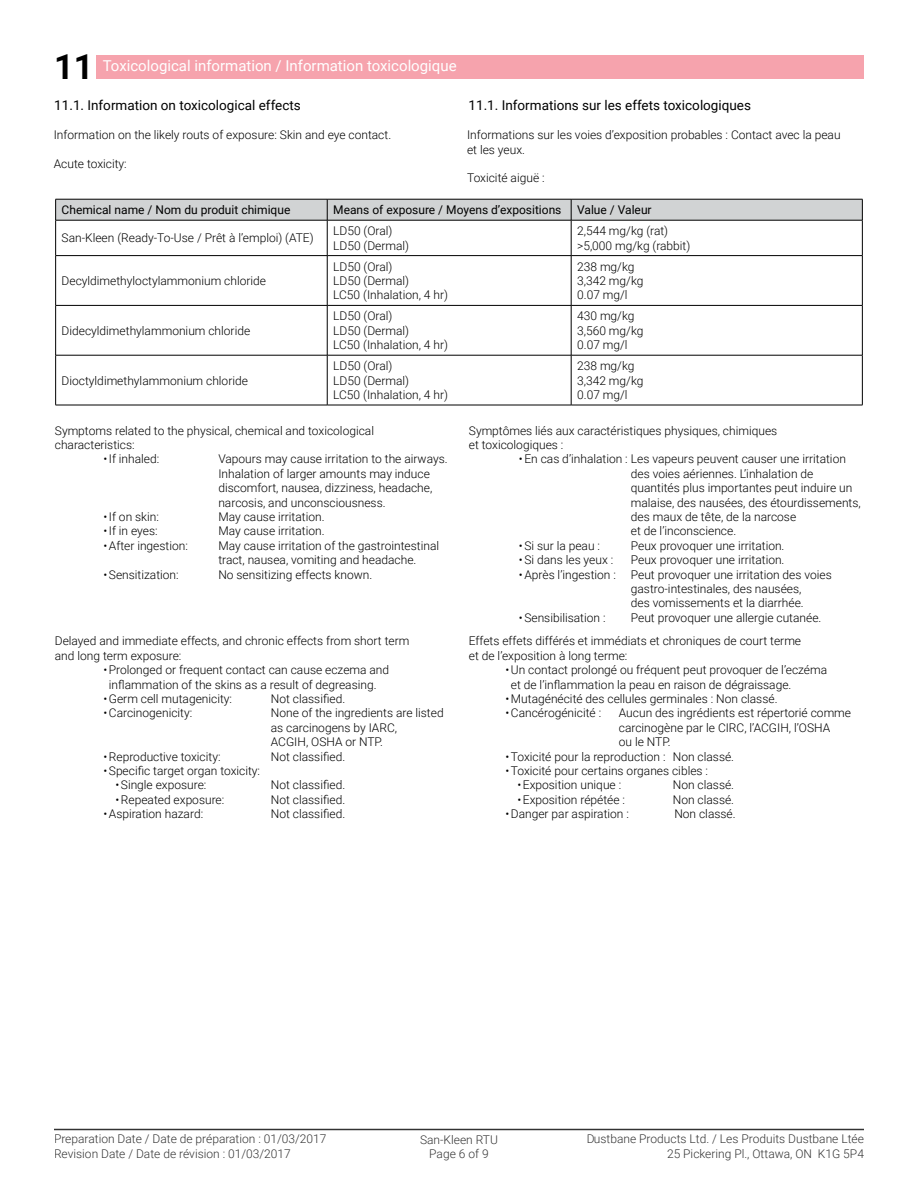
<style>
.page{position:relative;width:918px;height:1188px;background:#fff}
.page>*{position:absolute;margin:0;border:0;box-sizing:border-box;transform-origin:0 0}
.t1{font:700 34.5px "Roboto";color:#000}
.t2{font:15px "Roboto";color:#fff}
.t3{font:13.5px "Roboto";color:#000}
.t4{font:300 12px/14.4px "Roboto";color:#000}
.t5{font:12px "Roboto";color:#000}
</style>
<div class="page">
<hr style="left:54px;top:1129px;width:810px;height:1px;background:#000">
<div style="left:96px;top:55px;width:767px;height:24px;background:#f6a3ad"></div>
<svg style="left:55px;top:199px;width:808px;height:21px"></svg>
<hr style="left:55px;top:220px;width:272px;height:1px;background:#000">
<hr style="left:55px;top:220px;width:1px;height:35px;background:#000">
<hr style="left:327px;top:220px;width:244px;height:1px;background:#000">
<hr style="left:327px;top:220px;width:1px;height:35px;background:#000">
<hr style="left:571px;top:220px;width:292px;height:1px;background:#000">
<hr style="left:571px;top:220px;width:1px;height:35px;background:#000">
<hr style="left:862px;top:220px;width:1px;height:35px;background:#000">
<hr style="left:55px;top:255px;width:272px;height:1px;background:#000">
<hr style="left:55px;top:256px;width:1px;height:49px;background:#000">
<hr style="left:327px;top:255px;width:244px;height:1px;background:#000">
<hr style="left:327px;top:256px;width:1px;height:49px;background:#000">
<hr style="left:571px;top:255px;width:292px;height:1px;background:#000">
<hr style="left:571px;top:256px;width:1px;height:49px;background:#000">
<hr style="left:862px;top:256px;width:1px;height:49px;background:#000">
<hr style="left:55px;top:305px;width:272px;height:1px;background:#000">
<hr style="left:55px;top:306px;width:1px;height:49px;background:#000">
<hr style="left:327px;top:305px;width:244px;height:1px;background:#000">
<hr style="left:327px;top:306px;width:1px;height:49px;background:#000">
<hr style="left:571px;top:305px;width:292px;height:1px;background:#000">
<hr style="left:571px;top:306px;width:1px;height:49px;background:#000">
<hr style="left:862px;top:306px;width:1px;height:49px;background:#000">
<hr style="left:55px;top:355px;width:272px;height:1px;background:#000">
<hr style="left:55px;top:355px;width:1px;height:50px;background:#000">
<hr style="left:327px;top:355px;width:244px;height:1px;background:#000">
<hr style="left:327px;top:355px;width:1px;height:50px;background:#000">
<hr style="left:571px;top:355px;width:292px;height:1px;background:#000">
<hr style="left:571px;top:355px;width:1px;height:50px;background:#000">
<hr style="left:862px;top:355px;width:1px;height:50px;background:#000">
<hr style="left:55px;top:405px;width:272px;height:1px;background:#000">
<hr style="left:327px;top:405px;width:244px;height:1px;background:#000">
<hr style="left:571px;top:405px;width:292px;height:1px;background:#000">
<h1 class="t1" style="left:54px;top:43px;width:41px">11</h1>
<p class="t2" style="left:103px;top:55px;width:355px">Toxicological information / Information toxicologique</p>
<p class="t3" style="left:54px;top:96px;width:248px">11.1. Information on toxicological effects</p>
<p class="t3" style="left:469px;top:96px;width:284px">11.1. Informations sur les effets toxicologiques</p>
<p class="t4" style="left:54px;top:127px;width:339px">Information on the likely routs of exposure: Skin and eye contact.</p>
<p class="t4" style="left:54px;top:156px;width:75px">Acute toxicity:</p>
<p class="t4" style="left:467px;top:127px;width:375px">Informations sur les voies d’exposition probables : Contact avec la peau et les yeux.</p>
<p class="t4" style="left:467px;top:170px;width:79px">Toxicité aiguë :</p>
<p class="t5" style="left:62px;top:202px;width:230px">Chemical name / Nom du produit chimique</p>
<p class="t5" style="left:333px;top:202px;width:230px">Means of exposure / Moyens d’expositions</p>
<p class="t5" style="left:577px;top:202px;width:76px">Value / Valeur</p>
<p class="t4" style="left:62px;top:230px;width:254px">San-Kleen (Ready-To-Use / Prêt à l’emploi) (ATE)</p>
<p class="t4" style="left:333px;top:223px;width:77px">LD50 (Oral)<br>LD50 (Dermal)</p>
<p class="t4" style="left:577px;top:223px;width:115px">2,544 mg/kg (rat) &gt;5,000 mg/kg (rabbit)</p>
<p class="t4" style="left:62px;top:273px;width:206px">Decyldimethyloctylammonium chloride</p>
<p class="t4" style="left:333px;top:259px;width:116px">LD50 (Oral)<br>LD50 (Dermal)<br>LC50 (Inhalation, 4 hr)</p>
<p class="t4" style="left:577px;top:259px;width:68px">238 mg/kg<br>3,342 mg/kg<br>0.07 mg/l</p>
<p class="t4" style="left:62px;top:323px;width:190px">Didecyldimethylammonium chloride</p>
<p class="t4" style="left:62px;top:373px;width:188px">Dioctyldimethylammonium chloride</p>
<p class="t4" style="left:333px;top:308px;width:116px">LD50 (Oral)<br>LD50 (Dermal)<br>LC50 (Inhalation, 4 hr)</p>
<p class="t4" style="left:577px;top:308px;width:68px">430 mg/kg<br>3,560 mg/kg<br>0.07 mg/l</p>
<p class="t4" style="left:333px;top:358px;width:116px">LD50 (Oral)<br>LD50 (Dermal)<br>LC50 (Inhalation, 4 hr)</p>
<p class="t4" style="left:577px;top:358px;width:68px">238 mg/kg<br>3,342 mg/kg<br>0.07 mg/l</p>
<p class="t4" style="left:55px;top:423px;width:321px">Symptoms related to the physical, chemical and toxicological characteristics:</p>
<p class="t4" style="left:103px;top:451px;width:57px">•If inhaled:</p>
<p class="t4" style="left:218px;top:451px;width:231px">Vapours may cause irritation to the airways.<br>Inhalation of larger amounts may induce discomfort, nausea, dizziness, headache, narcosis, and unconsciousness.</p>
<p class="t4" style="left:103px;top:509px;width:57px">•If on skin:</p>
<p class="t4" style="left:218px;top:509px;width:108px">May cause irritation.</p>
<p class="t4" style="left:103px;top:523px;width:56px">•If in eyes:</p>
<p class="t4" style="left:218px;top:523px;width:108px">May cause irritation.</p>
<p class="t4" style="left:103px;top:538px;width:86px">•After ingestion:</p>
<p class="t4" style="left:218px;top:538px;width:222px">May cause irritation of the gastrointestinal tract, nausea, vomiting and headache.</p>
<p class="t4" style="left:103px;top:567px;width:77px">•Sensitization:</p>
<p class="t4" style="left:218px;top:567px;width:155px">No sensitizing effects known.</p>
<p class="t4" style="left:55px;top:634px;width:356px">Delayed and immediate effects, and chronic effects from short term and long term exposure:</p>
<p class="t4" style="left:109px;top:662px;width:282px;text-indent:-5px">•Prolonged or frequent contact can cause eczema and inflammation of the skins as a result of degreasing.</p>
<p class="t4" style="left:103px;top:691px;width:130px">•Germ cell mutagenicity:</p>
<p class="t4" style="left:271px;top:691px;width:76px">Not classified.</p>
<p class="t4" style="left:103px;top:706px;width:90px">•Carcinogenicity:</p>
<p class="t4" style="left:271px;top:706px;width:174px">None of the ingredients are listed as carcinogens by IARC,<br>ACGIH, OSHA or NTP.</p>
<p class="t4" style="left:103px;top:749px;width:119px">•Reproductive toxicity:</p>
<p class="t4" style="left:271px;top:749px;width:76px">Not classified.</p>
<p class="t4" style="left:103px;top:763px;width:158px">•Specific target organ toxicity:</p>
<p class="t4" style="left:115px;top:778px;width:92px">•Single exposure:</p>
<p class="t4" style="left:271px;top:778px;width:76px">Not classified.</p>
<p class="t4" style="left:115px;top:792px;width:110px">•Repeated exposure:</p>
<p class="t4" style="left:271px;top:792px;width:76px">Not classified.</p>
<p class="t4" style="left:103px;top:806px;width:101px">•Aspiration hazard:</p>
<p class="t4" style="left:271px;top:806px;width:76px">Not classified.</p>
<p class="t4" style="left:469px;top:423px;width:310px">Symptômes liés aux caractéristiques physiques, chimiques et toxicologiques :</p>
<p class="t4" style="left:631px;top:451px;width:231px;text-indent:-112px">•En cas d’inhalation : Les vapeurs peuvent causer une irritation des voies aériennes. L’inhalation de quantités plus importantes peut induire un malaise, des nausées, des étourdissements, des maux de tête, de la narcose<br>et de l’inconscience.</p>
<p class="t4" style="left:519px;top:538px;width:83px">•Si sur la peau :</p>
<p class="t4" style="left:631px;top:538px;width:155px">Peux provoquer une irritation.</p>
<p class="t4" style="left:519px;top:552px;width:96px">•Si dans les yeux :</p>
<p class="t4" style="left:631px;top:552px;width:155px">Peux provoquer une irritation.</p>
<p class="t4" style="left:631px;top:567px;width:202px;text-indent:-112px">•Après l’ingestion : Peut provoquer une irritation des voies gastro-intestinales, des nausées,<br>des vomissements et la diarrhée.</p>
<p class="t4" style="left:519px;top:610px;width:88px">•Sensibilisation :</p>
<p class="t4" style="left:631px;top:610px;width:192px">Peut provoquer une allergie cutanée.</p>
<p class="t4" style="left:469px;top:634px;width:334px">Effets effets différés et immédiats et chroniques de court terme et de l’exposition à long terme:</p>
<p class="t4" style="left:511px;top:662px;width:318px;text-indent:-5px">•Un contact prolongé ou fréquent peut provoquer de l’eczéma et de l’inflammation la peau en raison de dégraissage.</p>
<p class="t4" style="left:505px;top:691px;width:274px">•Mutagénécité des cellules germinales : Non classé.</p>
<p class="t4" style="left:505px;top:706px;width:97px">•Cancérogénicité :</p>
<p class="t4" style="left:619px;top:706px;width:234px">Aucun des ingrédients est répertorié comme carcinogène par le CIRC, l’ACGIH, l’OSHA<br>ou le NTP.</p>
<p class="t4" style="left:505px;top:749px;width:230px">•Toxicité pour la reproduction : Non classé.</p>
<p class="t4" style="left:505px;top:763px;width:204px">•Toxicité pour certains organes cibles :</p>
<p class="t4" style="left:517px;top:778px;width:105px">•Exposition unique :</p>
<p class="t4" style="left:673px;top:778px;width:63px">Non classé.</p>
<p class="t4" style="left:517px;top:792px;width:109px">•Exposition répétée :</p>
<p class="t4" style="left:673px;top:792px;width:63px">Non classé.</p>
<p class="t4" style="left:505px;top:806px;width:125px">•Danger par aspiration :</p>
<p class="t4" style="left:674px;top:806px;width:63px">Non classé.</p>
<p class="t4" style="left:54px;top:1132px;width:274px">Preparation Date / Date de préparation : 01/03/2017<br>Revision Date / Date de révision : 01/03/2017</p>
<p class="t4" style="left:420px;top:1132px;width:79px;text-align:center">San-Kleen RTU<br>Page 6 of 9</p>
<p class="t4" style="left:586px;top:1132px;width:279px;text-align:right">Dustbane Products Ltd. / Les Produits Dustbane Ltée<br>25 Pickering Pl., Ottawa, ON K1G 5P4</p>
</div>
